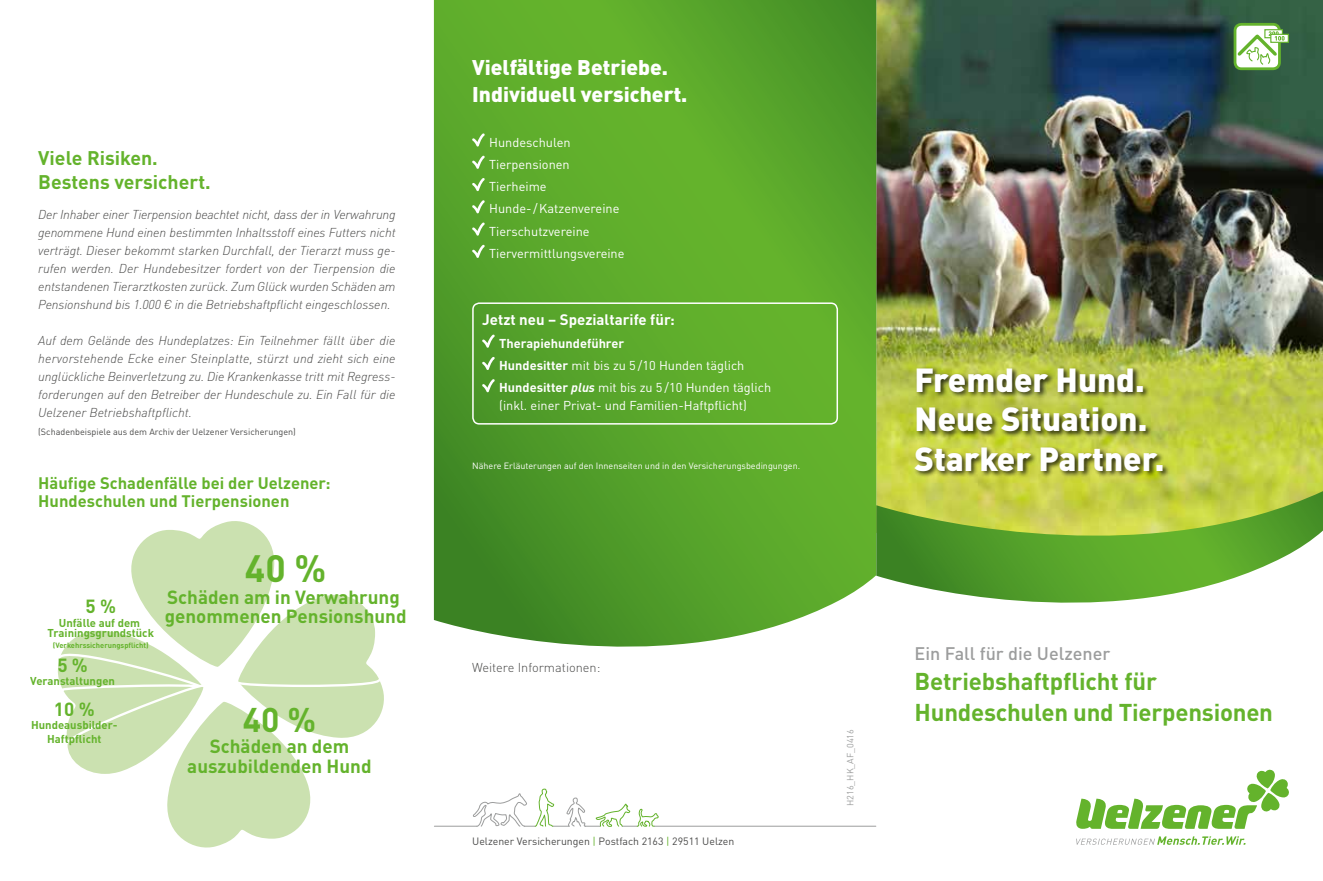
<style>
.page{position:relative;width:1323px;height:881px;background:#fff}
.page>*{position:absolute;margin:0;border:0;box-sizing:border-box;transform-origin:0 0}
.t1{font:700 37.65px "DINOT";color:#64b32c}
.t2{font:700 33.9px "DINOT";color:#64b32c}
.t3{font:900 33px/39.6px "DINOT";color:#fff}
.t4{font:700 24px/30px "DINOT";letter-spacing:-.01em;color:#64b32c}
.t5{font:900 21px/27px "DINOT";color:#fff}
.t6{font:700 19.5px/24px "DINOT";color:#64b32c}
.t7{font:700 18.75px/19.8px "DINOT";color:#64b32c;text-align:center}
.t8{font:500 18px "DINOT";color:#9c9d9d}
.t9{font:700 16.5px/18px "DINOT";color:#64b32c}
.t10{font:700 15px "DINOT";color:#fff}
.t11{font:italic 300 12.75px/18px "DINOT";letter-spacing:-.01em;color:#494948;text-align:justify}
.t12{font:12.75px/22.2px "DINOT";color:#fff}
.t13{font:300 12.75px "DINOT";color:#494948}
.t14{font:700 11.25px/13.5px "DINOT";color:#64b32c;text-align:center}
.t15{font:10.5px "DINOT";color:#494948}
.t16{font:9px "DINOT";color:#fff}
.t17{font:9px "DINOT";color:#494948}
.t18{font:9px "DINOT";color:#9c9d9d}
.t19{font:700 7.5px "DINOT";color:#64b32c}
.s1{font-weight:700}
.s2{font-weight:700;font-style:italic}
.s3{color:#64b32c}
</style>
<div class="page">
<img style="left:876px;top:0;width:446px;height:491px">
<svg style="left:434px;top:0;width:442px;height:647px;background:#5ca72f"></svg>
<svg style="left:1076px;top:836px;width:169px;height:8px"></svg>
<svg style="left:1076px;top:769px;width:213px;height:59px"></svg>
<svg style="left:876px;top:491px;width:446px;height:112px;background:#8ebb51"></svg>
<hr style="left:654px;top:825px;width:221px;height:1px;background:#9c9d9d">
<hr style="left:434px;top:825px;width:43px;height:1px;background:#9c9d9d">
<svg style="left:471px;top:788px;width:188px;height:39px"></svg>
<div style="left:1234px;top:24px;width:45px;height:45px;background:#fff;border-radius:6px"></div>
<div style="left:1233px;top:23px;width:47px;height:47px;border:3px solid #64b32c;border-radius:6px"></div>
<svg style="left:1264px;top:29px;width:18px;height:2px"></svg>
<svg style="left:1284px;top:34px;width:4px;height:9px"></svg>
<svg style="left:1234px;top:31px;width:50px;height:34px"></svg>
<svg style="left:472px;top:133px;width:13px;height:13px"></svg>
<svg style="left:472px;top:155px;width:13px;height:14px"></svg>
<svg style="left:472px;top:178px;width:13px;height:13px"></svg>
<svg style="left:472px;top:200px;width:13px;height:13px"></svg>
<svg style="left:472px;top:222px;width:13px;height:13px"></svg>
<svg style="left:472px;top:244px;width:13px;height:14px"></svg>
<svg style="left:482px;top:334px;width:13px;height:13px"></svg>
<svg style="left:482px;top:356px;width:13px;height:14px"></svg>
<svg style="left:482px;top:379px;width:13px;height:13px"></svg>
<div style="left:472px;top:302px;width:366px;height:122px;border:2px solid #fff;border-radius:6px"></div>
<div style="left:913px;top:366px;width:256px;height:112px;background:#000;opacity:.75"></div>
<svg style="left:57px;top:521px;width:327px;height:327px"></svg>
<h3 class="t6" style="left:38px;top:145px;width:174px">Viele Risiken.<br>Bestens versichert.</h3>
<p class="t11" style="left:38px;top:205px;width:359px">Der Inhaber einer Tierpension beachtet nicht, dass der in Verwahrung genommene Hund einen bestimmten Inhaltsstoff eines Futters nicht verträgt. Dieser bekommt starken Durchfall, der Tierarzt muss ge&shy;rufen werden. Der Hundebesitzer fordert von der Tierpension die entstandenen Tierarztkosten zurück. Zum Glück wurden Schäden am Pensionshund bis 1.000 € in die Betriebshaftpflicht eingeschlossen.</p>
<p class="t11" style="left:38px;top:331px;width:359px">Auf dem Gelände des Hundeplatzes: Ein Teilnehmer fällt über die hervorstehende Ecke einer Steinplatte, stürzt und zieht sich eine unglückliche Beinverletzung zu. Die Krankenkasse tritt mit Regress&shy;forderungen auf den Betreiber der Hundeschule zu. Ein Fall für die Uelzener Betriebshaftpflicht.</p>
<p class="t17" style="left:38px;top:426px;width:259px">(Schadenbeispiele aus dem Archiv der Uelzener Versicherungen)</p>
<p class="t9" style="left:38px;top:473px;width:294px">Häufige Schadenfälle bei der Uelzener:<br>Hundeschulen und Tierpensionen</p>
<h3 class="t7" style="left:86px;top:596px;width:32px">5 %</h3>
<p class="t14" style="left:48px;top:617px;width:108px;line-height:10.4px">Unfälle auf dem<br>Trainingsgrundstück</p>
<p class="t19" style="left:53px;top:639px;width:97px">(Verkehrssicherungspflicht)</p>
<h3 class="t7" style="left:57px;top:654px;width:32px">5 %</h3>
<p class="t14" style="left:30px;top:673px;width:86px">Veranstaltungen</p>
<h3 class="t7" style="left:54px;top:698px;width:42px">10 %</h3>
<p class="t14" style="left:31px;top:717px;width:88px">Hundeausbilder-<br>Haftpflicht</p>
<h1 class="t1" style="left:245px;top:544px;width:83px">40 %</h1>
<h3 class="t7" style="left:165px;top:586px;width:243px;text-align:left">Schäden am in Verwahrung genommenen Pensionshund</h3>
<h2 class="t2" style="left:243px;top:697px;width:75px">40 %</h2>
<h3 class="t7" style="left:187px;top:735px;width:186px">Schäden an dem auszubildenden Hund</h3>
<h3 class="t5" style="left:472px;top:53px;width:217px">Vielfältige Betriebe.<br>Individuell versichert.</h3>
<p class="t12" style="left:489px;top:130px;width:137px">Hundeschulen<br>Tierpensionen<br>Tierheime<br>Hunde- /Katzenvereine<br>Tierschutzvereine<br>Tiervermittlungsvereine</p>
<p class="t10" style="left:482px;top:310px;width:194px">Jetzt neu – Spezialtarife für:</p>
<p class="t12" style="left:499px;top:331px;width:273px"><span class="s1">Therapiehundeführer<br>Hundesitter</span> mit bis zu 5 /10 Hunden täglich<br><span class="s1">Hundesitter</span> <span class="s2">plus</span> mit bis zu 5 /10 Hunden täglich</p>
<p class="t12" style="left:499px;top:394px;width:249px">(inkl. einer Privat- und Familien-Haftpflicht)</p>
<p class="t16" style="left:472px;top:460px;width:329px">Nähere Erläuterungen auf den Innenseiten und in den Versicherungsbedingungen.</p>
<h3 class="t3" style="left:914px;top:358px;width:251px">Fremder Hund.<br>Neue Situation.<br>Starker Partner.</h3>
<p class="t13" style="left:472px;top:659px;width:130px">Weitere Informationen:</p>
<p class="t15" style="left:472px;top:834px;width:264px">Uelzener Versicherungen <span class="s3">|</span> Postfach 2163 <span class="s3">|</span> 29511 Uelzen</p>
<p class="t18" style="left:844px;top:805px;width:78px;rotate:-90deg">H216_HK_AF_0416</p>
<h3 class="t8" style="left:914px;top:642px;width:197px">Ein Fall für die Uelzener</h3>
<h3 class="t4" style="left:914px;top:665px;width:360px">Betriebshaftpflicht für<br>Hundeschulen und Tierpensionen</h3>
</div>
